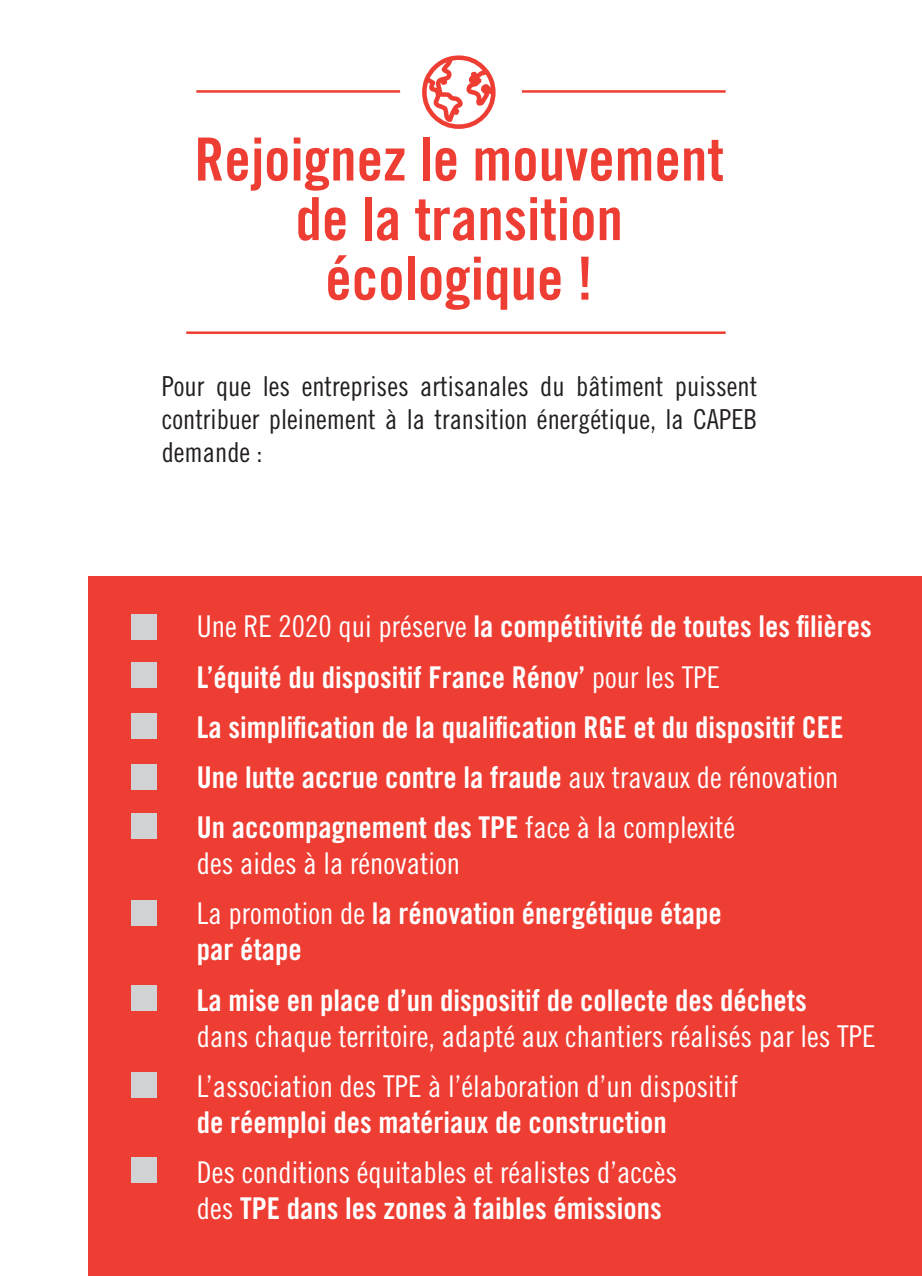
<style>
.page{position:relative;width:922px;height:1276px;background:#fff}
.page>*{position:absolute;margin:0;border:0;box-sizing:border-box;transform-origin:0 0}
.t1{font:59.5px/59.5px "Trade Gothic Bold Cond Twenty";color:#ee3e34;text-align:center}
.t2{font:30px/36px "Trade Gothic Cond Eighteen";color:#fff}
.t3{font:30px/36px "Trade Gothic Bold Cond Twenty";color:#fff}
.t4{font:27.5px/33px "Trade Gothic Cond Eighteen";color:#231f20;text-align:justify}
.s1{font-family:"Trade Gothic Cond Eighteen"}
.s2{font-family:"Trade Gothic Bold Cond Twenty"}
</style>
<div class="page">
<div style="left:88px;top:576px;width:833px;height:700px;background:#ee3e34"></div>
<div style="left:131px;top:614px;width:26px;height:25px;background:#d1d2d4"></div>
<div style="left:131px;top:662px;width:26px;height:25px;background:#d1d2d4"></div>
<div style="left:131px;top:713px;width:26px;height:25px;background:#d1d2d4"></div>
<div style="left:131px;top:764px;width:26px;height:26px;background:#d1d2d4"></div>
<div style="left:131px;top:813px;width:26px;height:26px;background:#d1d2d4"></div>
<div style="left:131px;top:900px;width:26px;height:26px;background:#d1d2d4"></div>
<div style="left:131px;top:985px;width:26px;height:25px;background:#d1d2d4"></div>
<div style="left:131px;top:1071px;width:26px;height:26px;background:#d1d2d4"></div>
<div style="left:131px;top:1157px;width:26px;height:25px;background:#d1d2d4"></div>
<hr style="left:521px;top:90px;width:204px;height:3px;background:#ee3e34">
<hr style="left:196px;top:90px;width:204px;height:3px;background:#ee3e34">
<hr style="left:186px;top:331px;width:539px;height:3px;background:#ee3e34">
<svg style="left:422px;top:55px;width:74px;height:74px"></svg>
<p class="t1" style="left:194px;top:129px;width:531px">Rejoignez le mouvement de la transition</p>
<p class="t1" style="left:325px;top:248px;width:269px">écologique !</p>
<p class="t4" style="left:162px;top:369px;width:597px">Pour que les entreprises artisanales du bâtiment puissent contribuer pleinement à la transition énergétique, la CAPEB demande :</p>
<p class="t3" style="left:197px;top:608px;width:676px"><span class="s1">Une RE 2020 qui préserve</span> la compétitivité de toutes les filières</p>
<p class="t3" style="left:197px;top:658px;width:525px">L’équité du dispositif France Rénov’ <span class="s1">pour les TPE</span></p>
<p class="t3" style="left:197px;top:709px;width:648px">La simplification de la qualification RGE et du dispositif CEE</p>
<p class="t3" style="left:197px;top:759px;width:643px">Une lutte accrue contre la fraude <span class="s1">aux travaux de rénovation</span></p>
<p class="t2" style="left:197px;top:809px;width:540px"><span class="s2">Un accompagnement des TPE</span> face à la complexité des aides à la rénovation</p>
<p class="t3" style="left:197px;top:895px;width:526px"><span class="s1">La promotion de</span> la rénovation énergétique étape par étape</p>
<p class="t2" style="left:197px;top:981px;width:680px"><span class="s2">La mise en place d’un dispositif de collecte des déchets<br></span>dans chaque territoire, adapté aux chantiers réalisés par les TPE</p>
<p class="t2" style="left:197px;top:1067px;width:542px">L’association des TPE à l’élaboration d’un dispositif <span class="s2">de réemploi des matériaux de construction</span></p>
<p class="t2" style="left:197px;top:1154px;width:481px">Des conditions équitables et réalistes d’accès des <span class="s2">TPE dans les zones à faibles émissions</span></p>
</div>
